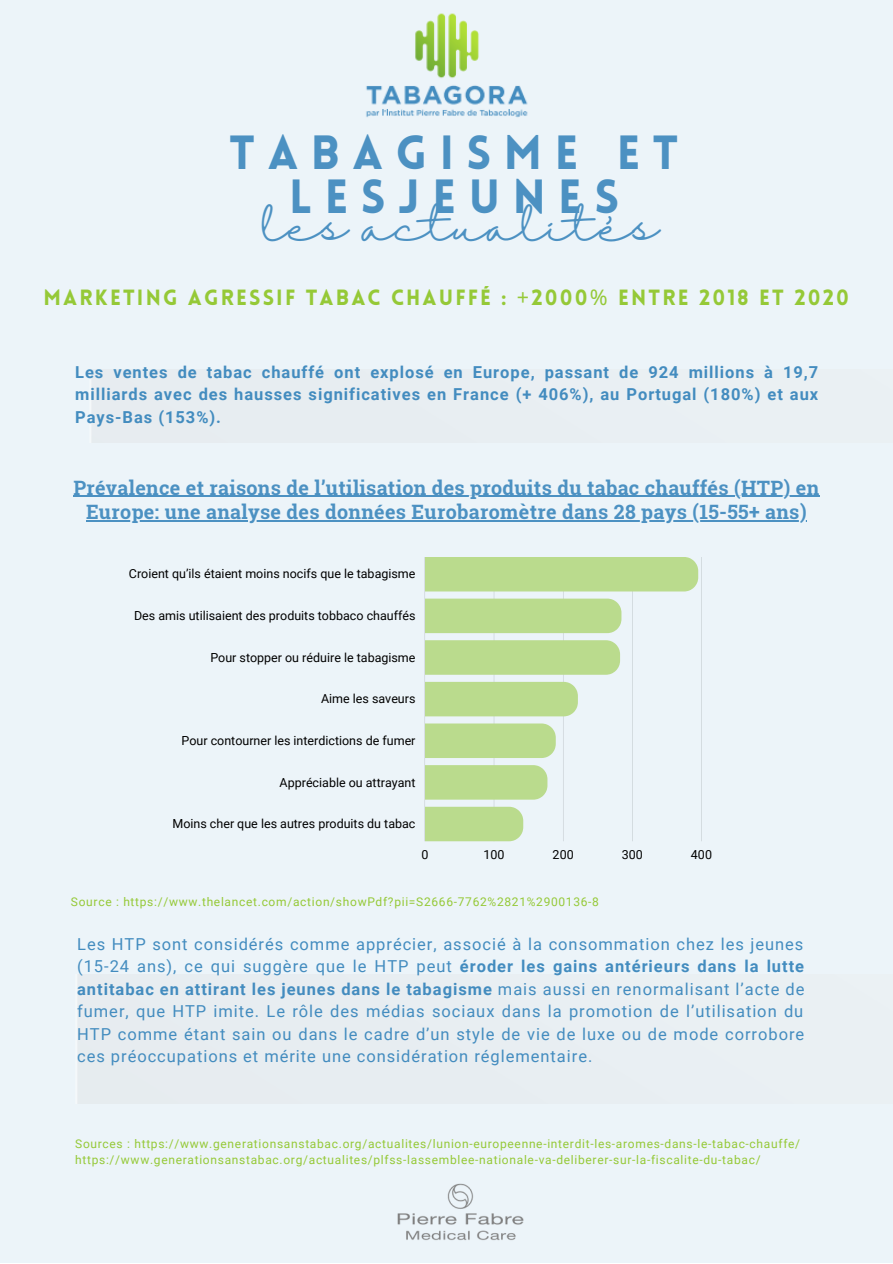
<style>
.page{position:relative;width:893px;height:1264px;background:#fff}
.page>*{position:absolute;margin:0;border:0;box-sizing:border-box;transform-origin:0 0}
.t1{font:900 46.95px/43.8px "Lovelo";letter-spacing:.265em;color:#4c91c2;text-align:center}
.t2{font:40.8px "Halimun";color:#4c91c2}
.t3{font:900 21.6px "Lovelo";letter-spacing:.1em;color:#95c937}
.t4{font:700 19.8px/24.8px "Roboto Slab";letter-spacing:.015em;color:#4c91c2;text-align:center}
.t5{font:16.5px/22.5px "Roboto";letter-spacing:.06em;color:#438cbf;text-align:justify}
.t6{font:700 16.5px/22.5px "Roboto";letter-spacing:.06em;color:#438cbf;text-align:justify}
.t7{font:12.45px "Roboto";color:#000}
.t8{font:12px/16px "Roboto";letter-spacing:.06em;color:#95c937}
.s1{font-family:"Noto Sans";font-weight:400}
.s2{font-weight:700}
</style>
<div class="page">
<div style="left:0;top:0;width:892px;height:1262px;background:#ecf4f9"></div>
<img style="left:366px;top:13px;width:162px;height:105px">
<hr style="left:73px;top:496px;width:746px;height:1px;background:#4c91c2">
<hr style="left:86px;top:520px;width:720px;height:1px;background:#4c91c2">
<svg style="left:424px;top:557px;width:275px;height:284px"></svg>
<div style="left:425px;top:557px;width:273px;height:34px;background:#badb8d"></div>
<div style="left:425px;top:598px;width:196px;height:35px;background:#badb8d"></div>
<div style="left:425px;top:640px;width:195px;height:34px;background:#badb8d"></div>
<div style="left:425px;top:682px;width:153px;height:34px;background:#badb8d"></div>
<div style="left:425px;top:723px;width:130px;height:35px;background:#badb8d"></div>
<div style="left:425px;top:765px;width:122px;height:34px;background:#badb8d"></div>
<div style="left:425px;top:806px;width:98px;height:35px;background:#badb8d"></div>
<img style="left:397px;top:1183px;width:127px;height:57px">
<h1 class="t1" style="left:229px;top:136px;width:450px">TABAGISME ET<br>LESJEUNES</h1>
<h2 class="t2" style="left:262px;top:203px;width:398px">les actualités</h2>
<h3 class="t3" style="left:43px;top:289px;width:807px">MARKETING AGRESSIF TABAC CHAUFFÉ : <span class="s1">+</span>2000<span class="s1">%</span> ENTRE 2018 ET 2020</h3>
<p class="t6" style="left:75px;top:361px;width:744px">Les ventes de tabac chauffé ont explosé en Europe, passant de 924 millions à 19,7 milliards avec des hausses significatives en France (+ 406%), au Portugal (180%) et aux Pays-Bas (153%).</p>
<p class="t4" style="left:73px;top:474px;width:747px">Prévalence et raisons de l’utilisation des produits du tabac chauffés (HTP) en<br>Europe: une analyse des données Eurobaromètre dans 28 pays (15-55+ ans)</p>
<p class="t7" style="left:129px;top:567px;width:288px">Croient qu’ils étaient moins nocifs que le tabagisme</p>
<p class="t7" style="left:134px;top:608px;width:283px">Des amis utilisaient des produits tobbaco chauffés</p>
<p class="t7" style="left:210px;top:650px;width:206px">Pour stopper ou réduire le tabagisme</p>
<p class="t7" style="left:321px;top:691px;width:96px">Aime les saveurs</p>
<p class="t7" style="left:181px;top:733px;width:235px">Pour contourner les interdictions de fumer</p>
<p class="t7" style="left:279px;top:775px;width:137px">Appréciable ou attrayant</p>
<p class="t7" style="left:172px;top:816px;width:244px">Moins cher que les autres produits du tabac</p>
<p class="t7" style="left:421px;top:847px;width:9px">0</p>
<p class="t7" style="left:483px;top:847px;width:23px">100</p>
<p class="t7" style="left:552px;top:847px;width:23px">200</p>
<p class="t7" style="left:621px;top:847px;width:23px">300</p>
<p class="t7" style="left:691px;top:847px;width:23px">400</p>
<p class="t8" style="left:71px;top:893px;width:529px">Source : https://www.thelancet.com/action/showPdf?pii=S2666-7762%2821%2900136-8</p>
<p class="t5" style="left:77px;top:933px;width:728px">Les HTP sont considérés comme apprécier, associé à la consommation chez les jeunes (15-24 ans), ce qui suggère que le HTP peut <span class="s2">éroder les gains antérieurs dans la lutte antitabac en attirant les jeunes dans le tabagisme</span> mais aussi en renormalisant l’acte de fumer, que HTP imite. Le rôle des médias sociaux dans la promotion de l’utilisation du HTP comme étant sain ou dans le cadre d’un style de vie de luxe ou de mode corrobore ces préoccupations et mérite une considération réglementaire.</p>
<p class="t8" style="left:75px;top:1136px;width:726px">Sources : https://www.generationsanstabac.org/actualites/lunion-europeenne-interdit-les-aromes-dans-le-tabac-chauffe/ https://www.generationsanstabac.org/actualites/plfss-lassemblee-nationale-va-deliberer-sur-la-fiscalite-du-tabac/</p>
</div>
